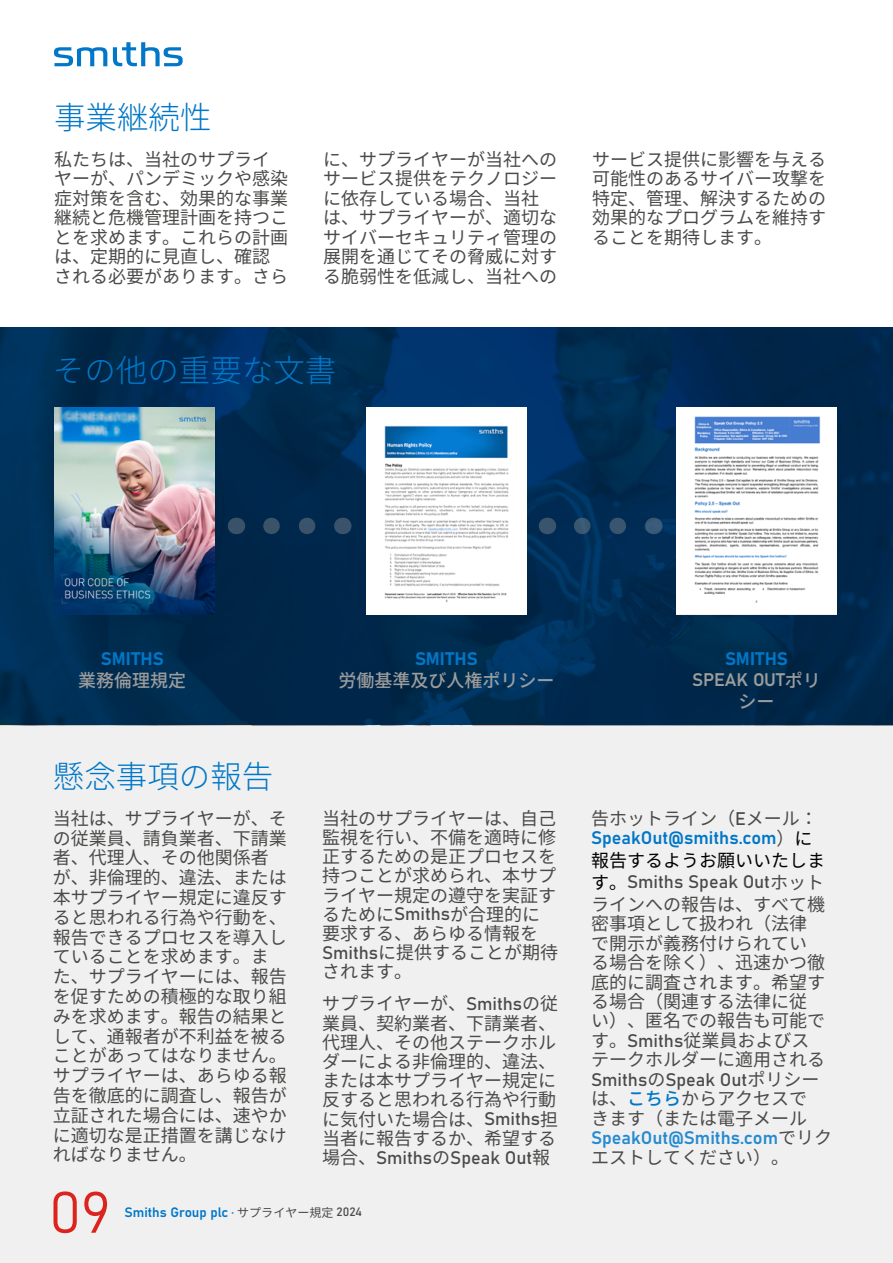
<style>
.page{position:relative;width:893px;height:1263px;background:#fff}
.page>*{position:absolute;margin:0;border:0;box-sizing:border-box;transform-origin:0 0}
.t1{font:57.45px "Bahnschrift";color:#dc241f}
.t2{font:300 31.5px "Noto Sans CJ Kjp";color:#0077c8}
.t3{font:18px/19.5px "Noto Sans CJ Kjp";color:#4a4a49}
.t4{font:18px "Bahnschrift";color:#4a4a49}
.t5{font:18px "Bahnschrift";color:#0077c8}
.t6{font:18px "Bahnschrift";color:#268bd0}
.t7{font:500 18px "Noto Sans CJ Kjp";color:#9c9c9c}
.t8{font:18px/21px "Bahnschrift";color:#9c9c9c;text-align:center}
.t9{font:18px "Noto Sans CJ Kjp";color:#000}
.t10{font:13.5px "Bahnschrift";color:#0077c8}
.s1{font-family:"Bahnschrift"}
.s2{font-family:"Noto Sans CJ Kjp"}
.s3{font-size:12px}
.s4{font-family:"Noto Sans CJ Kjp";font-size:12px;color:#4a4a49}
.s5{font-size:12px;color:#4a4a49}
.s6{color:#0077c8}
.s7{font-family:"Noto Sans CJ Kjp";font-weight:500}
.s8{font-family:"Noto Sans CJ Kjp";color:#4a4a49}
.s9{font-family:"Noto Sans CJ Kjp";color:#000}
.s10{font-weight:500;color:#0077c8}
</style>
<div class="page">
<div style="left:0;top:725px;width:893px;height:538px;background:#f0f0f0"></div>
<svg style="left:54px;top:47px;width:53px;height:19px"></svg>
<svg style="left:113px;top:42px;width:70px;height:24px"></svg>
<svg style="left:0;top:327px;width:893px;height:398px;background:#002b52"></svg>
<img style="left:54px;top:407px;width:161px;height:208px">
<img style="left:366px;top:407px;width:160px;height:208px">
<img style="left:676px;top:407px;width:161px;height:208px">
<svg style="left:271px;top:518px;width:54px;height:16px"></svg>
<svg style="left:236px;top:518px;width:1px;height:16px"></svg>
<svg style="left:342px;top:518px;width:1px;height:16px"></svg>
<svg style="left:565px;top:518px;width:53px;height:16px"></svg>
<svg style="left:653px;top:518px;width:1px;height:16px"></svg>
<svg style="left:547px;top:518px;width:1px;height:16px"></svg>
<h2 class="t2" style="left:54px;top:100px;width:159px">事業継続性</h2>
<p class="t3" style="left:54px;top:150px;width:235px">私たちは、当社のサプライヤーが、パンデミックや感染症対策を含む、効果的な事業継続と危機管理計画を持つことを求めます。これらの計画は、定期的に見直し、確認される必要があります。さら</p>
<p class="t3" style="left:323px;top:150px;width:235px">に、サプライヤーが当社へのサービス提供をテクノロジーに依存している場合、当社は、サプライヤーが、適切なサイバーセキュリティ管理の展開を通じてその脅威に対する脆弱性を低減し、当社への</p>
<p class="t3" style="left:592px;top:150px;width:235px;text-align:justify">サービス提供に影響を与える可能性のあるサイバー攻撃を特定、管理、解決するための効果的なプログラムを維持することを期待します。</p>
<h2 class="t2" style="left:53px;top:352px;width:285px">その他の重要な文書</h2>
<p class="t5" style="left:101px;top:645px;width:64px">SMITHS</p>
<p class="t7" style="left:78px;top:670px;width:109px">業務倫理規定</p>
<h2 class="t2" style="left:53px;top:759px;width:222px">懸念事項の報告</h2>
<p class="t5" style="left:415px;top:645px;width:64px">SMITHS</p>
<p class="t7" style="left:338px;top:670px;width:218px">労働基準及び人権ポリシー</p>
<p class="t3" style="left:53px;top:809px;width:235px">当社は、サプライヤーが、その従業員、請負業者、下請業者、代理人、その他関係者が、非倫理的、違法、または本サプライヤー規定に違反すると思われる行為や行動を、報告できるプロセスを導入していることを求めます。また、サプライヤーには、報告を促すための積極的な取り組みを求めます。報告の結果として、通報者が不利益を被ることがあってはなりません。サプライヤーは、あらゆる報告を徹底的に調査し、報告が立証された場合には、速やかに適切な是正措置を講じなければなりません。</p>
<p class="t3" style="left:322px;top:809px;width:238px">当社のサプライヤーは、自己監視を行い、不備を適時に修正するための是正プロセスを持つことが求められ、本サプライヤー規定の遵守を実証するために<span class="s1">Smiths</span>が合理的に要求する、あらゆる情報を<br><span class="s1">Smiths</span>に提供することが期待されます。</p>
<p class="t3" style="left:322px;top:994px;width:238px">サプライヤーが、<span class="s1">Smiths</span>の従業員、契約業者、下請業者、代理人、その他ステークホルダーによる非倫理的、違法、または本サプライヤー規定に反すると思われる行為や行動に気付いた場合は、<span class="s1">Smiths</span>担当者に報告するか、希望する</p>
<p class="t4" style="left:322px;top:1143px;width:230px"><span class="s2">場合、</span>Smiths<span class="s2">の</span>Speak Out<span class="s2">報</span></p>
<h1 class="t1" style="left:49px;top:1169px;width:63px">09</h1>
<p class="t10" style="left:124px;top:1202px;width:239px">Smiths Group plc <span class="s3">·</span> <span class="s4">サプライヤー規定</span> <span class="s5">2024</span></p>
<p class="t8" style="left:692px;top:647px;width:130px"><span class="s6">SMITHS<br></span>SPEAK OUT<span class="s7">ポリ</span></p>
<p class="t7" style="left:738px;top:691px;width:37px">シー</p>
<p class="t3" style="left:591px;top:809px;width:228px">告ホットライン（<span class="s1">E</span>メール：</p>
<p class="t5" style="left:591px;top:824px;width:223px">SpeakOut@smiths.com<span class="s8">）</span><span class="s9">に</span></p>
<p class="t9" style="left:591px;top:850px;width:235px">報告するようお願いいたしま</p>
<p class="t4" style="left:591px;top:868px;width:235px"><span class="s9">す。</span>Smiths Speak Out<span class="s2">ホット</span></p>
<p class="t3" style="left:591px;top:894px;width:236px">ラインへの報告は、すべて機密事項として扱われ（法律で開示が義務付けられている場合を除く）、迅速かつ徹底的に調査されます。希望する場合（関連する法律に従い）、匿名での報告も可能です。<span class="s1">Smiths</span>従業員およびステークホルダーに適用される</p>
<p class="t4" style="left:591px;top:1065px;width:230px">Smiths<span class="s2">の</span>Speak Out<span class="s2">ポリシー</span></p>
<p class="t3" style="left:591px;top:1089px;width:217px">は、<span class="s10">こちら</span>からアクセスできます（または電子メール</p>
<p class="t6" style="left:591px;top:1124px;width:242px">SpeakOut@Smiths.com<span class="s8">でリク</span></p>
<p class="t3" style="left:591px;top:1148px;width:199px">エストしてください）。</p>
</div>
